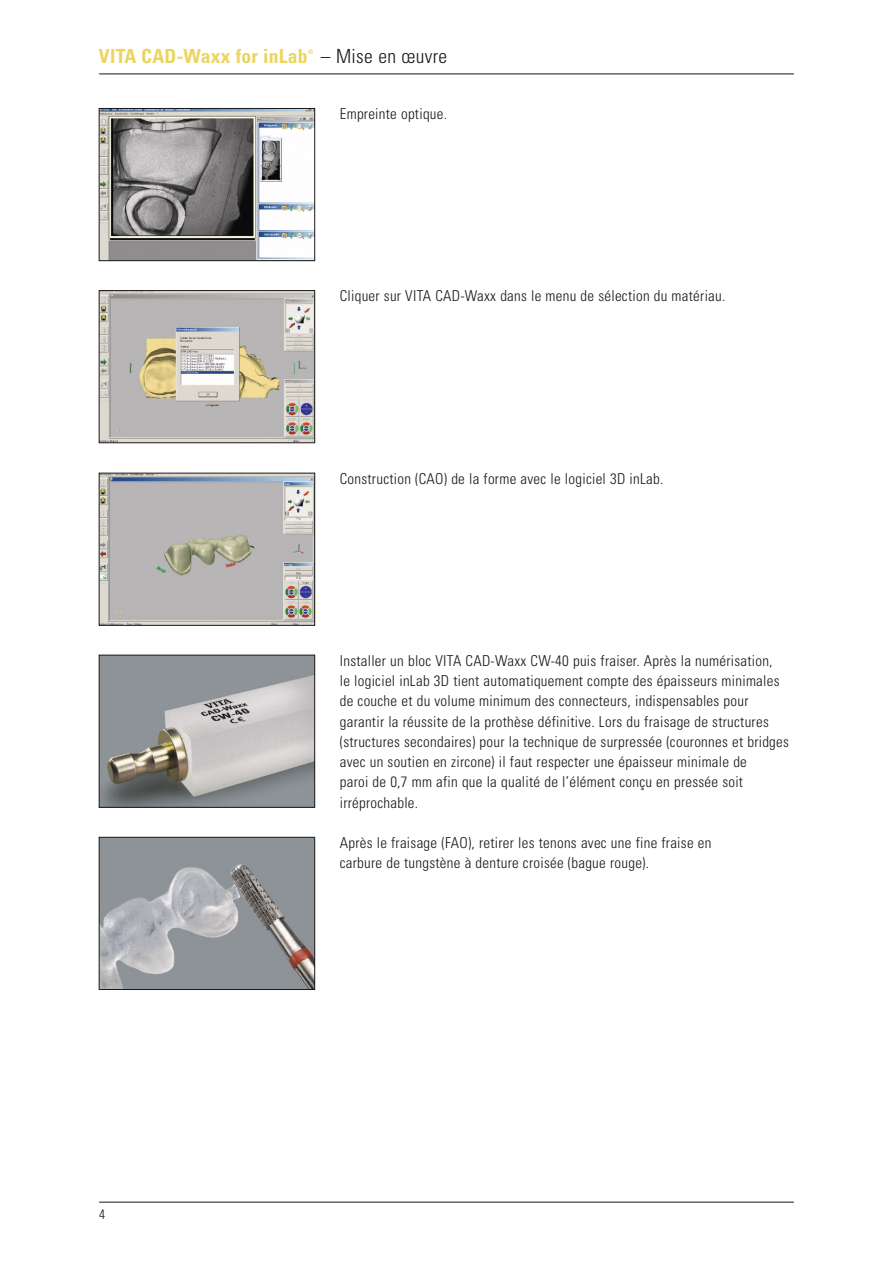
<style>
.page{position:relative;width:893px;height:1263px;background:#fff}
.page>*{position:absolute;margin:0;border:0;box-sizing:border-box;transform-origin:0 0}
.t1{font:700 condensed 19.5px "Univers LT";letter-spacing:.015em;color:#ebd560}
.t2{font:300 condensed 19.5px "Univers LT";letter-spacing:.02em;color:#191919}
.t3{font:300 condensed 15px/20.2px "Univers LT";letter-spacing:.02em;color:#191919}
.t4{font:300 condensed 13.5px "Univers LT";color:#191919}
.t5{font:700 condensed 6.6px "Univers LT";color:#ebd560}
</style>
<div class="page">
<hr style="left:99px;top:1202px;width:695px;height:1px;background:#191919">
<hr style="left:99px;top:74px;width:695px;height:1px;background:#191919">
<img style="left:101px;top:475px;width:212px;height:148px">
<img style="left:101px;top:292px;width:212px;height:149px">
<div style="left:99px;top:290px;width:216px;height:153px;border:1px solid #191919"></div>
<img style="left:101px;top:657px;width:212px;height:148px">
<div style="left:99px;top:655px;width:216px;height:152px;border:1px solid #191919"></div>
<img style="left:101px;top:839px;width:212px;height:149px">
<div style="left:99px;top:837px;width:216px;height:153px;border:1px solid #191919"></div>
<img style="left:101px;top:110px;width:212px;height:149px">
<div style="left:99px;top:108px;width:216px;height:153px;border:1px solid #191919"></div>
<h1 class="t1" style="left:99px;top:49px;width:210px">VITA CAD-Waxx for inLab</h1>
<p class="t5" style="left:308px;top:49px;width:7px">®</p>
<h1 class="t2" style="left:321px;top:49px;width:128px">– Mise en œuvre</h1>
<p class="t3" style="left:340px;top:105px;width:109px">Empreinte optique.</p>
<p class="t3" style="left:340px;top:287px;width:387px">Cliquer sur VITA CAD-Waxx dans le menu de sélection du matériau.</p>
<p class="t3" style="left:340px;top:470px;width:325px">Construction (CAO) de la forme avec le logiciel 3D inLab.</p>
<p class="t4" style="left:99px;top:1210px;width:7px">4</p>
<p class="t3" style="left:340px;top:652px;width:451px">Installer un bloc VITA CAD-Waxx CW-40 puis fraiser. Après la numérisation,<br>le logiciel inLab 3D tient automatiquement compte des épaisseurs minimales de couche et du volume minimum des connecteurs, indispensables pour garantir la réussite de la prothèse définitive. Lors du fraisage de structures (structures secondaires) pour la technique de surpressée (couronnes et bridges avec un soutien en zircone) il faut respecter une épaisseur minimale de<br>paroi de 0,7 mm afin que la qualité de l’élément conçu en pressée soit irréprochable.</p>
<p class="t3" style="left:340px;top:834px;width:373px">Après le fraisage (FAO), retirer les tenons avec une fine fraise en carbure de tungstène à denture croisée (bague rouge).</p>
</div>
